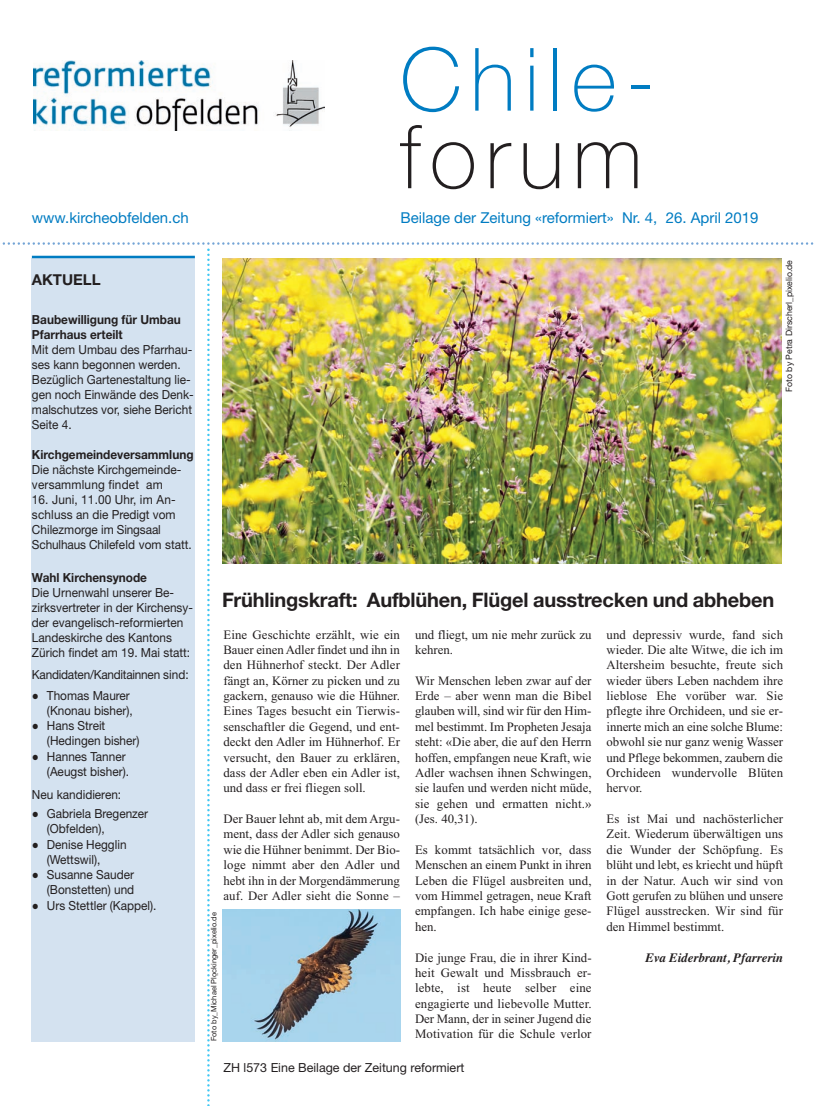
<style>
.page{position:relative;width:815px;height:1106px;background:#fff}
.page>*{position:absolute;margin:0;border:0;box-sizing:border-box;transform-origin:0 0}
.t1{font:100 87.5px "Helvetica Neue LT Pro";letter-spacing:.1em;color:#007cc2}
.t2{font:100 87.5px "Helvetica Neue LT Pro";letter-spacing:.1em;color:#231f20}
.t3{font:700 20px "Helvetica Neue LT Pro";letter-spacing:-.01em;color:#231f20}
.t4{font:15px "Helvetica Neue LT Pro";color:#007cc2}
.t5{font:700 15px "Helvetica Neue LT Pro";color:#231f20}
.t6{font:12.75px/15.4px "Times New Roman";color:#231f20;text-align:justify}
.t7{font:italic 700 12.75px "Times";color:#231f20}
.t8{font:12.5px/15px "Helvetica Neue LT Pro";color:#231f20;scale:.95 1}
.t9{font:700 12.5px/15px "Helvetica Neue LT Pro";color:#231f20;scale:.95 1}
.t10{font:12.5px "Helvetica Neue LT Pro";color:#231f20}
.t11{font:12.5px "Helvetica Neue LT Pro";letter-spacing:-.02em;color:#231f20;scale:.95 1}
.t12{font:8.75px "Helvetica Neue LT Pro";color:#231f20}
.t13{font:7.5px "Helvetica Neue LT Pro";color:#231f20}
.s1{font-family:"Helvetica"}
.s2{font-family:"Noteworthy";font-weight:300}
</style>
<div class="page">
<img style="left:34px;top:61px;width:291px;height:69px">
<img style="left:2px;top:242px;width:812px;height:864px">
<hr style="left:32px;top:256px;width:163px;height:2px;background:#007cc2">
<p class="t4" style="left:32px;top:212px;width:158px">www.kircheobfelden.ch</p>
<p class="t5" style="left:32px;top:274px;width:70px">AKTUELL</p>
<p class="t9" style="left:32px;top:313px;width:158px">Baubewilligung für Umbau<br>Pfarrhaus erteilt</p>
<p class="t8" style="left:32px;top:343px;width:172px">Mit dem Umbau des Pfarrhau&shy;ses kann begonnen werden.<br>Bezüglich Gartenestaltung lie&shy;gen noch Einwände des Denk&shy;malschutzes vor, siehe Bericht<br>Seite 4.</p>
<p class="t9" style="left:32px;top:448px;width:172px">Kirchgemeindeversammlung</p>
<p class="t8" style="left:32px;top:463px;width:159px">Die nächste Kirchgemeinde&shy;versammlung findet am</p>
<p class="t8" style="left:32px;top:493px;width:170px">16. Juni, 11.00 Uhr, im An&shy;schluss an die Predigt vom<br>Chilezmorge im Singsaal<br>Schulhaus Chilefeld vom statt.</p>
<p class="t9" style="left:32px;top:571px;width:123px">Wahl Kirchensynode</p>
<p class="t8" style="left:32px;top:586px;width:171px">Die Urnenwahl unserer Be&shy;zirksvertreter in der Kirchensy&shy;der evangelisch-reformierten<br>Landeskirche des Kantons<br>Zürich findet am 19. Mai statt:</p>
<p class="t11" style="left:32px;top:670px;width:167px">Kandidaten/Kanditainnen sind:</p>
<p class="t8" style="left:32px;top:689px;width:108px;text-align:right"><span class="s1">●</span> Thomas Maurer (Knonau bisher),</p>
<p class="t8" style="left:47px;top:719px;width:99px;text-indent:-15px"><span class="s1">●</span> Hans Streit (Hedingen bisher)</p>
<p class="t8" style="left:32px;top:750px;width:104px;text-align:right"><span class="s1">●</span> Hannes Tanner (Aeugst bisher).</p>
<p class="t8" style="left:32px;top:788px;width:96px">Neu kandidieren:</p>
<p class="t8" style="left:47px;top:807px;width:108px;text-indent:-15px"><span class="s1">●</span> Gabriela Bregenzer (Obfelden),</p>
<p class="t8" style="left:47px;top:838px;width:85px;text-indent:-15px"><span class="s1">●</span> Denise Hegglin (Wettswil),</p>
<p class="t8" style="left:32px;top:868px;width:109px;text-align:right"><span class="s1">●</span> Susanne Sauder (Bonstetten) und</p>
<p class="t8" style="left:32px;top:899px;width:133px"><span class="s1">●</span> Urs Stettler (Kappel).</p>
<h1 class="t1" style="left:400px;top:48px;width:258px">Chile-</h1>
<h1 class="t2" style="left:400px;top:126px;width:244px">forum</h1>
<p class="t4" style="left:400px;top:212px;width:360px">Beilage der Zeitung «reformiert» Nr. 4, 26. April 2019</p>
<p class="t12" style="left:786px;top:392px;width:133px;rotate:-90deg">Foto by Petra Dirscherl_pixelio.de</p>
<h2 class="t3" style="left:222px;top:593px;width:554px">Frühlingskraft: Aufblühen, Flügel ausstrecken und abheben</h2>
<p class="t6" style="left:223px;top:626px;width:178px">Eine Geschichte erzählt, wie ein Bauer einen Adler findet und ihn in den Hühnerhof steckt. Der Adler fängt an, Körner zu picken und zu gackern, genauso wie die Hühner.<br>Eines Tages besucht ein Tierwis&shy;senschaftler die Gegend, und ent&shy;deckt den Adler im Hühnerhof. Er versucht, den Bauer zu erklären, dass der Adler eben ein Adler ist, und dass er frei fliegen soll.</p>
<p class="t6" style="left:223px;top:811px;width:178px">Der Bauer lehnt ab, mit dem Argu&shy;ment, dass der Adler sich genauso wie die Hühner benimmt. Der Bio&shy;loge nimmt aber den Adler und hebt ihn in der Morgendämmerung auf. Der Adler sieht die Sonne –</p>
<p class="t13" style="left:211px;top:1041px;width:130px;rotate:-90deg">Foto by_Michael Plo<span class="s2">̈</span>ckinger_pixelio.de</p>
<p class="t6" style="left:415px;top:626px;width:178px">und fliegt, um nie mehr zurück zu kehren.</p>
<p class="t6" style="left:415px;top:672px;width:178px">Wir Menschen leben zwar auf der Erde – aber wenn man die Bibel glauben will, sind wir für den Him&shy;mel bestimmt. Im Propheten Jesaja steht: «Die aber, die auf den Herrn hoffen, empfangen neue Kraft, wie Adler wachsen ihnen Schwingen, sie laufen und werden nicht müde, sie gehen und ermatten nicht.» (Jes. 40,31).</p>
<p class="t6" style="left:415px;top:841px;width:178px">Es kommt tatsächlich vor, dass Menschen an einem Punkt in ihren Leben die Flügel ausbreiten und, vom Himmel getragen, neue Kraft empfangen. Ich habe einige gese&shy;hen.</p>
<p class="t6" style="left:415px;top:949px;width:178px">Die junge Frau, die in ihrer Kind&shy;heit Gewalt und Missbrauch er&shy;lebte, ist heute selber eine engagierte und liebevolle Mutter.<br>Der Mann, der in seiner Jugend die Motivation für die Schule verlor</p>
<p class="t10" style="left:223px;top:1063px;width:243px">ZH l573 Eine Beilage der Zeitung reformiert</p>
<p class="t6" style="left:607px;top:626px;width:178px">und depressiv wurde, fand sich wieder. Die alte Witwe, die ich im Altersheim besuchte, freute sich wieder übers Leben nachdem ihre lieblose Ehe vorüber war. Sie pflegte ihre Orchideen, und sie er&shy;innerte mich an eine solche Blume: obwohl sie nur ganz wenig Wasser und Pflege bekommen, zaubern die Orchideen wundervolle Blüten hervor.</p>
<p class="t6" style="left:607px;top:811px;width:178px">Es ist Mai und nachösterlicher Zeit. Wiederum überwältigen uns die Wunder der Schöpfung. Es blüht und lebt, es kriecht und hüpft in der Natur. Auch wir sind von Gott gerufen zu blühen und unsere Flügel ausstrecken. Wir sind für den Himmel bestimmt.</p>
<p class="t7" style="left:645px;top:950px;width:139px">Eva Eiderbrant, Pfarrerin</p>
</div>
